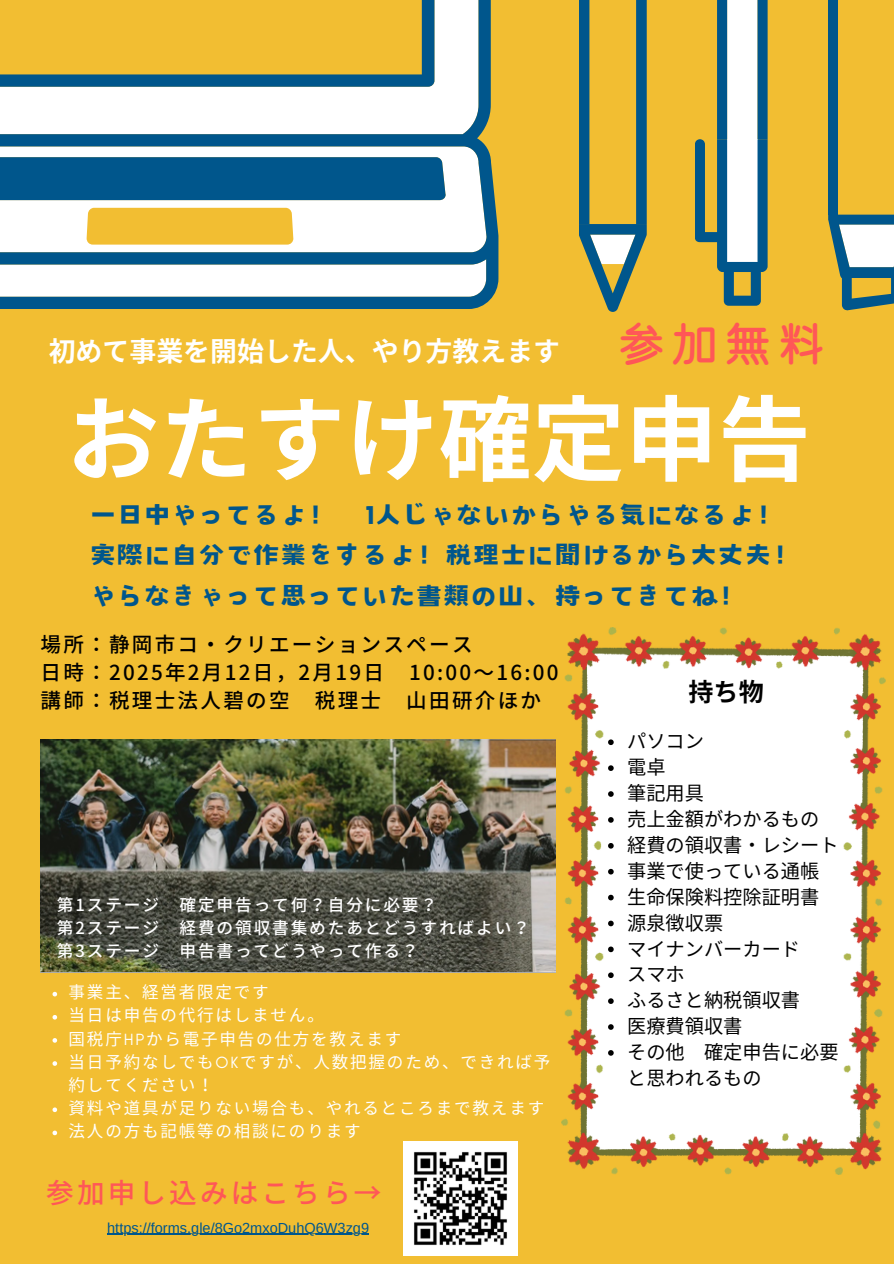
<style>
.page{position:relative;width:894px;height:1264px;background:#fff}
.page>*{position:absolute;margin:0;border:0;box-sizing:border-box;transform-origin:0 0}
.t1{font:700 93px "Noto Sans CJ Ksc";color:#fff}
.t2{font:500 48px "Kiwi Maru";color:#ff5757}
.t3{font:30.15px/40.5px "Canva Sweet Heart JP";color:#00568c}
.t4{font:500 27.75px "Noto Sans JP";letter-spacing:.11em;color:#ff5757}
.t5{font:700 26.85px "Noto Sans CJ Ksc";color:#fff}
.t6{font:700 25.05px "Noto Sans CJ Ksc";color:#000}
.t7{font:500 20.55px "Noto Sans JP";letter-spacing:.11em;color:#000}
.t8{font:19.2px/25.8px "Noto Sans CJ Ksc";color:#000}
.t9{font:500 16.65px "Noto Sans JP";letter-spacing:.11em;color:#fff}
.t10{font:16.5px/23.1px "Noto Sans CJ Ksc";letter-spacing:.11em;color:#fff}
.t11{font:14.55px "Arimo";color:#00568c}
.s1{font-family:"Glacial Indifference"}
</style>
<div class="page">
<div style="left:0;top:0;width:893px;height:1263px;background:#f2be32"></div>
<svg style="left:579px;top:0;width:67px;height:312px"></svg>
<svg style="left:0;top:0;width:498px;height:308px;fill:#fff"></svg>
<div style="left:0;top:157px;width:445px;height:43px;background:#00568c"></div>
<svg style="left:0;top:0;width:434px;height:87px"></svg>
<svg style="left:695px;top:0;width:72px;height:306px"></svg>
<div style="left:828px;top:0;width:9px;height:215px;background:#00568c"></div>
<svg style="left:828px;top:215px;width:65px;height:95px"></svg>
<img style="left:561px;top:627px;width:324px;height:547px">
<img style="left:40px;top:739px;width:515px;height:233px">
<img style="left:403px;top:1141px;width:114px;height:114px">
<svg style="left:608px;top:739px;width:5px;height:6px"></svg>
<svg style="left:608px;top:765px;width:5px;height:6px"></svg>
<svg style="left:608px;top:791px;width:5px;height:5px"></svg>
<svg style="left:608px;top:817px;width:5px;height:5px"></svg>
<svg style="left:608px;top:843px;width:5px;height:5px"></svg>
<svg style="left:608px;top:868px;width:5px;height:6px"></svg>
<svg style="left:608px;top:894px;width:5px;height:6px"></svg>
<svg style="left:608px;top:920px;width:5px;height:6px"></svg>
<svg style="left:608px;top:946px;width:5px;height:6px"></svg>
<svg style="left:608px;top:972px;width:5px;height:6px"></svg>
<svg style="left:608px;top:998px;width:5px;height:5px"></svg>
<svg style="left:608px;top:1024px;width:5px;height:5px"></svg>
<svg style="left:608px;top:1050px;width:5px;height:5px"></svg>
<svg style="left:52px;top:991px;width:5px;height:5px"></svg>
<svg style="left:52px;top:1015px;width:5px;height:4px"></svg>
<svg style="left:52px;top:1038px;width:5px;height:4px"></svg>
<svg style="left:52px;top:1061px;width:5px;height:4px"></svg>
<svg style="left:52px;top:1107px;width:5px;height:5px"></svg>
<svg style="left:52px;top:1130px;width:5px;height:5px"></svg>
<hr style="left:107px;top:1233px;width:262px;height:1px;background:#00568c">
<p class="t5" style="left:49px;top:330px;width:513px">初めて事業を開始した人、やり方教えます</p>
<p class="t2" style="left:617px;top:306px;width:209px">参加無料</p>
<p class="t1" style="left:66px;top:366px;width:745px">おたすけ確定申告</p>
<h5 class="t3" style="left:89px;top:494px;width:713px">一日中やってるよ！ 1人じゃないからやる気になるよ！実際に自分で作業をするよ！税理士に聞けるから大丈夫！やらなきゃって思っていた書類の山、持ってきてね！</h5>
<p class="t7" style="left:40px;top:627px;width:433px">場所：静岡市コ・クリエーションスペース</p>
<p class="t7" style="left:40px;top:655px;width:338px">日時：2025年2月 12日，2月 19日</p>
<p class="t7" style="left:409px;top:655px;width:151px">10:00～16:00</p>
<p class="t7" style="left:40px;top:684px;width:340px">講師：税理士法人碧の空 税理士</p>
<p class="t7" style="left:406px;top:684px;width:136px">山田研介ほか</p>
<p class="t9" style="left:57px;top:891px;width:381px">第1ステージ 確定申告って何？自分に必要？</p>
<p class="t9" style="left:57px;top:914px;width:474px">第2ステージ 経費の領収書集めたあとどうすればよい？</p>
<h2 class="t9" style="left:57px;top:937px;width:363px">第3ステージ 申告書ってどうやって作る？</h2>
<p class="t10" style="left:69px;top:979px;width:202px">事業主、経営者限定です</p>
<p class="t10" style="left:69px;top:1002px;width:257px">当日は申告の代行はしません。</p>
<p class="t10" style="left:69px;top:1026px;width:334px">国税庁<span class="s1">HP</span>から電子申告の仕方を教えます</p>
<p class="t10" style="left:69px;top:1049px;width:483px">当日予約なしでも<span class="s1">OK</span>ですが、人数把握のため、できれば予約してください！</p>
<p class="t10" style="left:69px;top:1095px;width:477px">資料や道具が足りない場合も、やれるところまで教えます</p>
<p class="t10" style="left:69px;top:1118px;width:293px">法人の方も記帳等の相談にのります</p>
<p class="t4" style="left:46px;top:1170px;width:336px">参加申し込みはこちら→</p>
<p class="t11" style="left:107px;top:1219px;width:263px">https://forms.gle/8Go2mxoDuhQ6W3zg9</p>
<p class="t6" style="left:688px;top:672px;width:77px">持ち物</p>
<h1 class="t8" style="left:627px;top:727px;width:78px">パソコン</h1>
<h4 class="t8" style="left:627px;top:753px;width:40px">電卓</h4>
<p class="t8" style="left:627px;top:779px;width:76px">筆記用具</p>
<h6 class="t8" style="left:627px;top:805px;width:193px">売上金額がわかるもの</h6>
<p class="t8" style="left:627px;top:831px;width:213px">経費の領収書・レシート</p>
<p class="t8" style="left:627px;top:856px;width:192px">事業で使っている通帳</p>
<p class="t8" style="left:627px;top:882px;width:193px">生命保険料控除証明書</p>
<p class="t8" style="left:627px;top:908px;width:97px">源泉徴収票</p>
<p class="t8" style="left:627px;top:934px;width:174px">マイナンバーカード</p>
<p class="t8" style="left:627px;top:960px;width:59px">スマホ</p>
<p class="t8" style="left:627px;top:986px;width:174px">ふるさと納税領収書</p>
<p class="t8" style="left:627px;top:1012px;width:117px">医療費領収書</p>
<p class="t8" style="left:627px;top:1038px;width:211px">その他 確定申告に必要と思われるもの</p>
</div>
